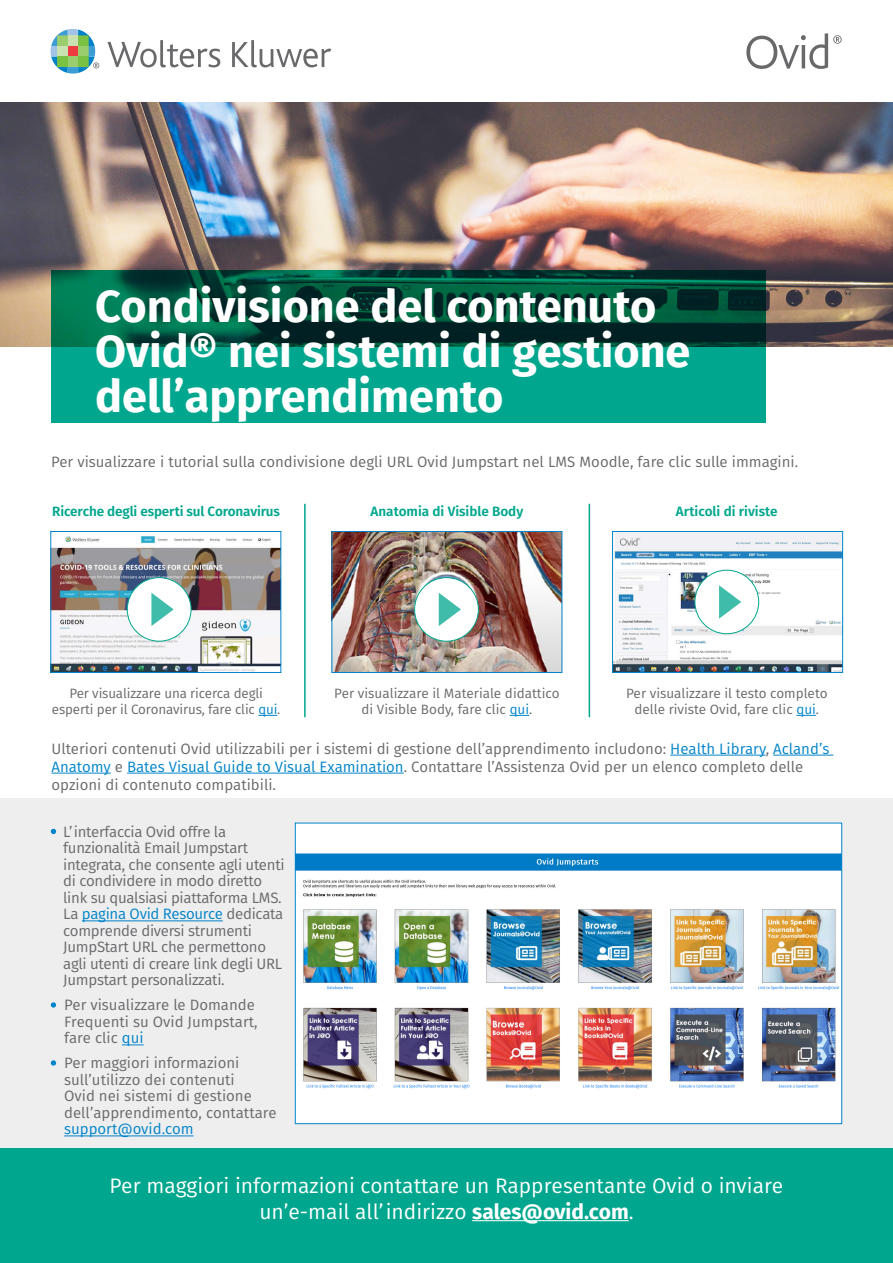
<style>
.page{position:relative;width:893px;height:1263px;background:#fff}
.page>*{position:absolute;margin:0;border:0;box-sizing:border-box;transform-origin:0 0}
.t1{font:700 45px/45px "Fira Sans";color:#fff}
.t2{font:21px/25.2px "Fira Sans";color:#fff;text-align:center}
.t3{font:15px/16.5px "Fira Sans";color:#69696c}
.t4{font:15px/16.5px "Fira Sans";letter-spacing:-.02em;color:#69696c}
.t5{font:13.5px/16.2px "Fira Sans";color:#69696c;text-align:center}
.t6{font:600 13.5px "Fira Sans";letter-spacing:-.01em;color:#00a78e}
.s1{color:#0084ca}
.s2{font-weight:700}
</style>
<div class="page">
<div style="left:0;top:798px;width:893px;height:350px;background:#eeeeef"></div>
<svg style="left:107px;top:40px;width:113px;height:27px"></svg>
<svg style="left:232px;top:40px;width:99px;height:27px"></svg>
<svg style="left:51px;top:29px;width:48px;height:45px"></svg>
<svg style="left:746px;top:33px;width:96px;height:36px"></svg>
<div style="left:0;top:1148px;width:893px;height:115px;background:#00a78e"></div>
<hr style="left:472px;top:1220px;width:157px;height:1px;background:#fff">
<hr style="left:82px;top:920px;width:141px;height:1px;background:#0084ca">
<svg style="left:122px;top:1044px;width:22px;height:1px"></svg>
<hr style="left:64px;top:1135px;width:130px;height:1px;background:#0084ca">
<svg style="left:51px;top:829px;width:5px;height:5px"></svg>
<svg style="left:51px;top:1002px;width:5px;height:5px"></svg>
<svg style="left:51px;top:1060px;width:5px;height:6px"></svg>
<svg style="left:258px;top:715px;width:19px;height:1px"></svg>
<svg style="left:510px;top:715px;width:19px;height:1px"></svg>
<hr style="left:670px;top:755px;width:96px;height:1px;background:#0084ca">
<hr style="left:773px;top:755px;width:60px;height:1px;background:#0084ca">
<hr style="left:51px;top:773px;width:60px;height:1px;background:#0084ca">
<hr style="left:127px;top:773px;width:277px;height:1px;background:#0084ca">
<svg style="left:796px;top:715px;width:20px;height:1px"></svg>
<img style="left:53px;top:536px;width:226px;height:135px">
<div style="left:51px;top:531px;width:230px;height:142px;border:1px solid #0084ca"></div>
<img style="left:334px;top:533px;width:226px;height:138px">
<div style="left:332px;top:531px;width:230px;height:142px;border:1px solid #0084ca"></div>
<img style="left:614px;top:533px;width:227px;height:138px">
<div style="left:612px;top:531px;width:231px;height:142px;border:1px solid #0084ca"></div>
<div style="left:295px;top:823px;width:547px;height:301px;background:#fff"></div>
<img style="left:297px;top:853px;width:543px;height:236px">
<div style="left:295px;top:823px;width:547px;height:301px;border:1px solid #0084ca"></div>
<hr style="left:589px;top:504px;width:1px;height:213px;background:#00a78e">
<hr style="left:304px;top:504px;width:2px;height:213px;background:#00a78e">
<div style="left:415px;top:578px;width:63px;height:63px;background:#fff;border-radius:50%"></div>
<div style="left:414px;top:577px;width:65px;height:64px;border:1px solid #00a78e;border-radius:50%"></div>
<svg style="left:439px;top:593px;width:22px;height:33px"></svg>
<div style="left:695px;top:570px;width:64px;height:64px;background:#fff;border-radius:50%"></div>
<div style="left:695px;top:570px;width:64px;height:64px;border:1px solid #00a78e;border-radius:50%"></div>
<svg style="left:719px;top:585px;width:22px;height:34px"></svg>
<div style="left:127px;top:578px;width:64px;height:63px;background:#fff;border-radius:50%"></div>
<div style="left:127px;top:577px;width:64px;height:64px;border:1px solid #00a78e;border-radius:50%"></div>
<svg style="left:151px;top:593px;width:23px;height:33px"></svg>
<img style="left:0;top:102px;width:893px;height:244px">
<svg style="left:51px;top:270px;width:715px;height:153px;background:#007762"></svg>
<p class="t1" style="left:95px;top:281px;width:597px">Condivisione del contenuto<br>Ovid® nei sistemi di gestione dell’apprendimento</p>
<p class="t3" style="left:51px;top:453px;width:749px">Per visualizzare i tutorial sulla condivisione degli URL Ovid Jumpstart nel LMS Moodle, fare clic sulle immagini.</p>
<p class="t6" style="left:52px;top:501px;width:229px">Ricerche degli esperti sul Coronavirus</p>
<p class="t6" style="left:371px;top:501px;width:154px">Anatomia di Visible Body</p>
<p class="t6" style="left:676px;top:501px;width:103px">Articoli di riviste</p>
<p class="t5" style="left:334px;top:685px;width:227px">Per visualizzare il Materiale didattico di Visible Body, fare clic <span class="s1">qui</span>.</p>
<p class="t3" style="left:51px;top:739px;width:779px;line-height:18px">Ulteriori contenuti Ovid utilizzabili per i sistemi di gestione dell’apprendimento includono: <span class="s1">Health Library</span>, <span class="s1">Acland’s<br>Anatomy</span> e <span class="s1">Bates Visual Guide to Visual Examination</span>. Contattare l’Assistenza Ovid per un elenco completo delle opzioni di contenuto compatibili.</p>
<p class="t5" style="left:52px;top:685px;width:230px">Per visualizzare una ricerca degli esperti per il Coronavirus, fare clic <span class="s1">qui</span>.</p>
<p class="t5" style="left:626px;top:685px;width:203px">Per visualizzare il testo completo delle riviste Ovid, fare clic <span class="s1">qui</span>.</p>
<p class="t4" style="left:63px;top:823px;width:223px">L’interfaccia Ovid offre la funzionalità Email Jumpstart integrata, che consente agli utenti di condividere in modo diretto link su qualsiasi piattaforma LMS.<br>La <span class="s1">pagina Ovid Resource</span> dedicata comprende diversi strumenti<br>JumpStart URL che permettono agli utenti di creare link degli URL<br>Jumpstart personalizzati.</p>
<p class="t3" style="left:64px;top:996px;width:195px">Per visualizzare le Domande<br>Frequenti su Ovid Jumpstart, fare clic <span class="s1">qui</span></p>
<p class="t3" style="left:64px;top:1054px;width:214px">Per maggiori informazioni sull’utilizzo dei contenuti<br>Ovid nei sistemi di gestione dell’apprendimento, contattare <span class="s1">support@ovid.com</span></p>
<p class="t2" style="left:110px;top:1173px;width:675px">Per maggiori informazioni contattare un Rappresentante Ovid o inviare un’e-mail all’indirizzo <span class="s2">sales@ovid.com</span>.</p>
</div>
